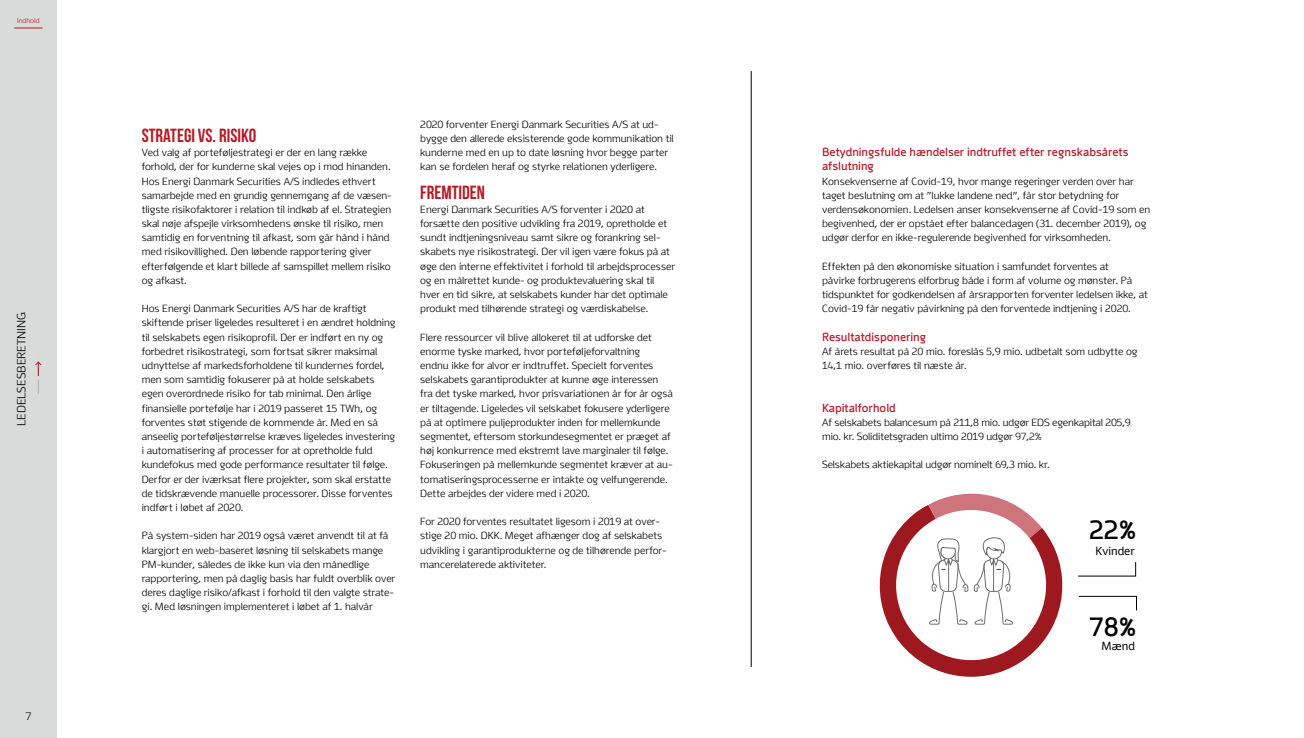
<style>
.page{position:relative;width:1304px;height:738px;background:#fff}
.page>*{position:absolute;margin:0;border:0;box-sizing:border-box;transform-origin:0 0}
.t1{font:700 27px "Energi";color:#000}
.t2{font:19px "Bebas Neue";color:#b51b26}
.t3{font:700 12px/14.2px "Energi";color:#b51b26}
.t4{font:300 12px "Energi";color:#000}
.t5{font:12px "Energi";color:#000}
.t6{font:300 11px "Energi";color:#000}
.t7{font:300 10.5px/14.2px "Energi";color:#000}
.t8{font:300 7px "Energi";color:#b51b26}
</style>
<div class="page">
<hr style="left:751px;top:71px;width:1px;height:595px;background:#000">
<svg style="left:879px;top:493px;width:258px;height:184px"></svg>
<div style="left:0;top:0;width:57px;height:737px;background:#d9dada"></div>
<svg style="left:14px;top:27px;width:29px;height:1px"></svg>
<svg style="left:35px;top:358px;width:7px;height:36px"></svg>
<p class="t8" style="left:17px;top:17px;width:24px">Indhold</p>
<p class="t4" style="left:15px;top:425px;width:115px;rotate:-90deg">LEDELSESBERETNING</p>
<p class="t6" style="left:25px;top:710px;width:8px">7</p>
<h2 class="t2" style="left:142px;top:125px;width:116px">STRATEGI VS. RISIKO</h2>
<p class="t7" style="left:142px;top:145px;width:252px">Ved valg af porteføljestrategi er der en lang række forhold, der for kunderne skal vejes op i mod hinanden.<br>Hos Energi Danmark Securities A/S indledes ethvert samarbejde med en grundig gennemgang af de væsen&shy;tligste risikofaktorer i relation til indkøb af el. Strategien skal nøje afspejle virksomhedens ønske til risiko, men samtidig en forventning til afkast, som går hånd i hånd med risikovillighed. Den løbende rapportering giver efterfølgende et klart billede af samspillet mellem risiko og afkast.</p>
<p class="t7" style="left:142px;top:301px;width:255px">Hos Energi Danmark Securities A/S har de kraftigt skiftende priser ligeledes resulteret i en ændret holdning til selskabets egen risikoprofil. Der er indført en ny og forbedret risikostrategi, som fortsat sikrer maksimal udnyttelse af markedsforholdene til kundernes fordel, men som samtidig fokuserer på at holde selskabets egen overordnede risiko for tab minimal. Den årlige finansielle portefølje har i 2019 passeret 15 TWh, og forventes støt stigende de kommende år. Med en så anseelig porteføljestørrelse kræves ligeledes investering i automatisering af processer for at opretholde fuld kundefokus med gode performance resultater til følge.<br>Derfor er der iværksat flere projekter, som skal erstatte de tidskrævende manuelle processorer. Disse forventes indført i løbet af 2020.</p>
<p class="t7" style="left:142px;top:528px;width:255px">På system-siden har 2019 også været anvendt til at få klargjort en web-baseret løsning til selskabets mange PM-kunder, således de ikke kun via den månedlige rapportering, men på daglig basis har fuldt overblik over deres daglige risiko/afkast i forhold til den valgte strate&shy;gi. Med løsningen implementeret i løbet af 1. halvår</p>
<p class="t7" style="left:420px;top:117px;width:255px">2020 forventer Energi Danmark Securities A/S at ud&shy;bygge den allerede eksisterende gode kommunikation til kunderne med en up to date løsning hvor begge parter kan se fordelen heraf og styrke relationen yderligere.</p>
<h2 class="t2" style="left:420px;top:181px;width:66px">FREMTIDEN</h2>
<p class="t7" style="left:420px;top:202px;width:256px">Energi Danmark Securities A/S forventer i 2020 at forsætte den positive udvikling fra 2019, opretholde et sundt indtjeningsniveau samt sikre og forankring sel&shy;skabets nye risikostrategi. Der vil igen være fokus på at øge den interne effektivitet i forhold til arbejdsprocesser og en målrettet kunde- og produktevaluering skal til hver en tid sikre, at selskabets kunder har det optimale produkt med tilhørende strategi og værdiskabelse.</p>
<p class="t7" style="left:420px;top:330px;width:254px">Flere ressourcer vil blive allokeret til at udforske det enorme tyske marked, hvor porteføljeforvaltning<br>endnu ikke for alvor er indtruffet. Specielt forventes selskabets garantiprodukter at kunne øge interessen fra det tyske marked, hvor prisvariationen år for år også er tiltagende. Ligeledes vil selskabet fokusere yderligere på at optimere puljeprodukter inden for mellemkunde segmentet, eftersom storkundesegmentet er præget af høj konkurrence med ekstremt lave marginaler til følge.<br>Fokuseringen på mellemkunde segmentet kræver at au&shy;tomatiseringsprocesserne er intakte og velfungerende.<br>Dette arbejdes der videre med i 2020.</p>
<p class="t7" style="left:420px;top:514px;width:248px">For 2020 forventes resultatet ligesom i 2019 at over&shy;stige 20 mio. DKK. Meget afhænger dog af selskabets udvikling i garantiprodukterne og de tilhørende perfor&shy;mancerelaterede aktiviteter.</p>
<p class="t3" style="left:822px;top:145px;width:308px">Betydningsfulde hændelser indtruffet efter regnskabsårets afslutning</p>
<p class="t7" style="left:822px;top:174px;width:330px">Konsekvenserne af Covid-19, hvor mange regeringer verden over har taget beslutning om at ”lukke landene ned”, får stor betydning for verdensøkonomien. Ledelsen anser konsekvenserne af Covid-19 som en begivenhed, der er opstået efter balancedagen (31. december 2019), og udgør derfor en ikke-regulerende begivenhed for virksomheden.</p>
<p class="t7" style="left:822px;top:259px;width:327px">Effekten på den økonomiske situation i samfundet forventes at<br>påvirke forbrugerens elforbrug både i form af volume og mønster. På tidspunktet for godkendelsen af årsrapporten forventer ledelsen ikke, at Covid-19 får negativ påvirkning på den forventede indtjening i 2020.</p>
<p class="t3" style="left:822px;top:329px;width:105px">Resultatdisponering</p>
<p class="t7" style="left:822px;top:344px;width:317px">Af årets resultat på 20 mio. foreslås 5,9 mio. udbetalt som udbytte og<br>14,1 mio. overføres til næste år.</p>
<p class="t3" style="left:822px;top:400px;width:75px">Kapitalforhold</p>
<p class="t7" style="left:822px;top:415px;width:310px">Af selskabets balancesum på 211,8 mio. udgør EDS egenkapital 205,9 mio. kr. Soliditetsgraden ultimo 2019 udgør 97,2%</p>
<p class="t7" style="left:822px;top:457px;width:229px">Selskabets aktiekapital udgør nominelt 69,3 mio. kr.</p>
<h1 class="t1" style="left:1089px;top:514px;width:49px">22%</h1>
<p class="t5" style="left:1096px;top:544px;width:40px">Kvinder</p>
<h1 class="t1" style="left:1089px;top:610px;width:49px">78%</h1>
<p class="t5" style="left:1102px;top:639px;width:35px">Mænd</p>
</div>
